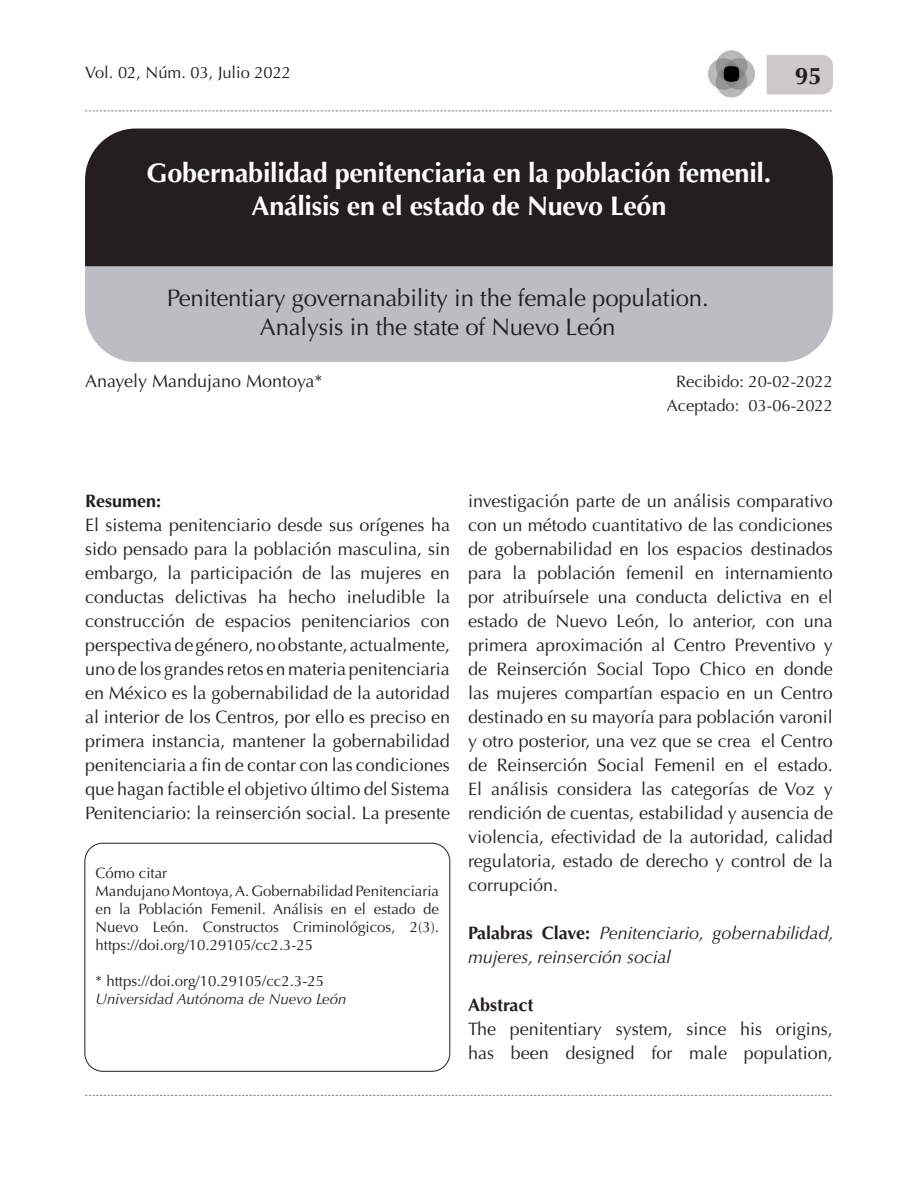
<style>
.page{position:relative;width:918px;height:1188px;background:#fff}
.page>*{position:absolute;margin:0;border:0;box-sizing:border-box;transform-origin:0 0}
.RIDP_-_Título_Artícu{font:700 27px/32.4px "Optima LT Std";letter-spacing:-.01em;color:#fff;text-align:center}
.RIDP_-_Título_Artícu-2{font:24px/28.8px "Optima LT Std";letter-spacing:-.01em;color:#231f20;text-align:center}
.t1{font:700 24px "Optima LT Std";color:#231f20}
.RIDP_-_Texto_artícul{font:18px/24px "Optima LT Std";color:#231f20;text-align:justify}
.RIDP_-_Texto_artícul-2{font:italic 18px/24px "Optima LT Std";color:#231f20}
.RIDP_-_Texto_artícul-3{font:700 18px "Optima LT Std";color:#231f20}
.Fechas_de_recepción{font:16.5px "Optima LT Std";color:#231f20}
.t2{font:16.5px "Optima LT Pro";color:#231f20}
.RIDP_-_Texto_artícul-4{font:15px/18px "Optima LT Std";color:#231f20;text-align:justify}
.RIDP_-_Texto_artícul-5{font:italic 15px "Optima LT Std";color:#231f20}
.s1{font-weight:700;font-style:normal}
</style>
<div class="page">
<div style="left:767px;top:55px;width:66px;height:39px;background:#cdc9c8"></div>
<svg style="left:85px;top:1095px;width:747px;height:1px"></svg>
<svg style="left:85px;top:111px;width:747px;height:1px"></svg>
<img style="left:708px;top:50px;width:47px;height:49px">
<div style="left:85px;top:843px;width:365px;height:228px;border:1px solid #231f20;border-radius:18px"></div>
<div style="left:85px;top:129px;width:748px;height:138px;background:#231f20"></div>
<div style="left:85px;top:267px;width:748px;height:95px;background:#bcbdc0"></div>
<p class="t2" style="left:85px;top:62px;width:208px">Vol. 02, Núm. 03, Julio 2022</p>
<h2 class="t1" style="left:795px;top:61px;width:28px">95</h2>
<p class="RIDP_-_Título_Artícu" style="left:147px;top:157px;width:626px">Gobernabilidad penitenciaria en la población femenil.<br>Análisis en el estado de Nuevo León</p>
<p class="RIDP_-_Título_Artícu-2" style="left:167px;top:284px;width:543px">Penitentiary governanability in the female population.<br>Analysis in the state of Nuevo León</p>
<p class="RIDP_-_Texto_artícul" style="left:85px;top:369px;width:239px">Anayely Mandujano Montoya*</p>
<p class="Fechas_de_recepción" style="left:676px;top:372px;width:158px">Recibido: 20-02-2022</p>
<p class="Fechas_de_recepción" style="left:667px;top:396px;width:168px">Aceptado: 03-06-2022</p>
<p class="RIDP_-_Texto_artícul-3" style="left:85px;top:490px;width:78px">Resumen:</p>
<p class="RIDP_-_Texto_artícul" style="left:85px;top:513px;width:367px">El sistema penitenciario desde sus orígenes ha sido pensado para la población masculina, sin embargo, la participación de las mujeres en conductas delictivas ha hecho ineludible la construcción de espacios penitenciarios con perspectiva de género, no obstante, actualmente, uno de los grandes retos en materia penitenciaria en México es la gobernabilidad de la autoridad al interior de los Centros, por ello es preciso en primera instancia, mantener la gobernabilidad penitenciaria a fin de contar con las condiciones que hagan factible el objetivo último del Sistema Penitenciario: la reinserción social. La presente</p>
<p class="RIDP_-_Texto_artícul-4" style="left:96px;top:864px;width:73px">Cómo citar</p>
<p class="RIDP_-_Texto_artícul-4" style="left:96px;top:882px;width:345px">Mandujano Montoya, A. Gobernabilidad Penitenciaria en la Población Femenil. Análisis en el estado de Nuevo León. Constructos Criminológicos, 2(3). https://doi.org/10.29105/cc2.3-25</p>
<p class="RIDP_-_Texto_artícul-4" style="left:96px;top:972px;width:230px">* https://doi.org/10.29105/cc2.3-25</p>
<p class="RIDP_-_Texto_artícul-5" style="left:96px;top:990px;width:252px">Universidad Autónoma de Nuevo León</p>
<p class="RIDP_-_Texto_artícul" style="left:468px;top:489px;width:367px">investigación parte de un análisis comparativo con un método cuantitativo de las condiciones de gobernabilidad en los espacios destinados para la población femenil en internamiento por atribuírsele una conducta delictiva en el estado de Nuevo León, lo anterior, con una primera aproximación al Centro Preventivo y de Reinserción Social Topo Chico en donde las mujeres compartían espacio en un Centro destinado en su mayoría para población varonil y otro posterior, una vez que se crea el Centro de Reinserción Social Femenil en el estado.<br>El análisis considera las categorías de Voz y rendición de cuentas, estabilidad y ausencia de violencia, efectividad de la autoridad, calidad regulatoria, estado de derecho y control de la corrupción.</p>
<p class="RIDP_-_Texto_artícul-2" style="left:468px;top:921px;width:367px"><span class="s1">Palabras Clave:</span> Penitenciario, gobernabilidad, mujeres, reinserción social</p>
<p class="RIDP_-_Texto_artícul-3" style="left:468px;top:994px;width:67px">Abstract</p>
<p class="RIDP_-_Texto_artícul" style="left:468px;top:1017px;width:366px">The penitentiary system, since his origins, has been designed for male population,</p>
</div>
